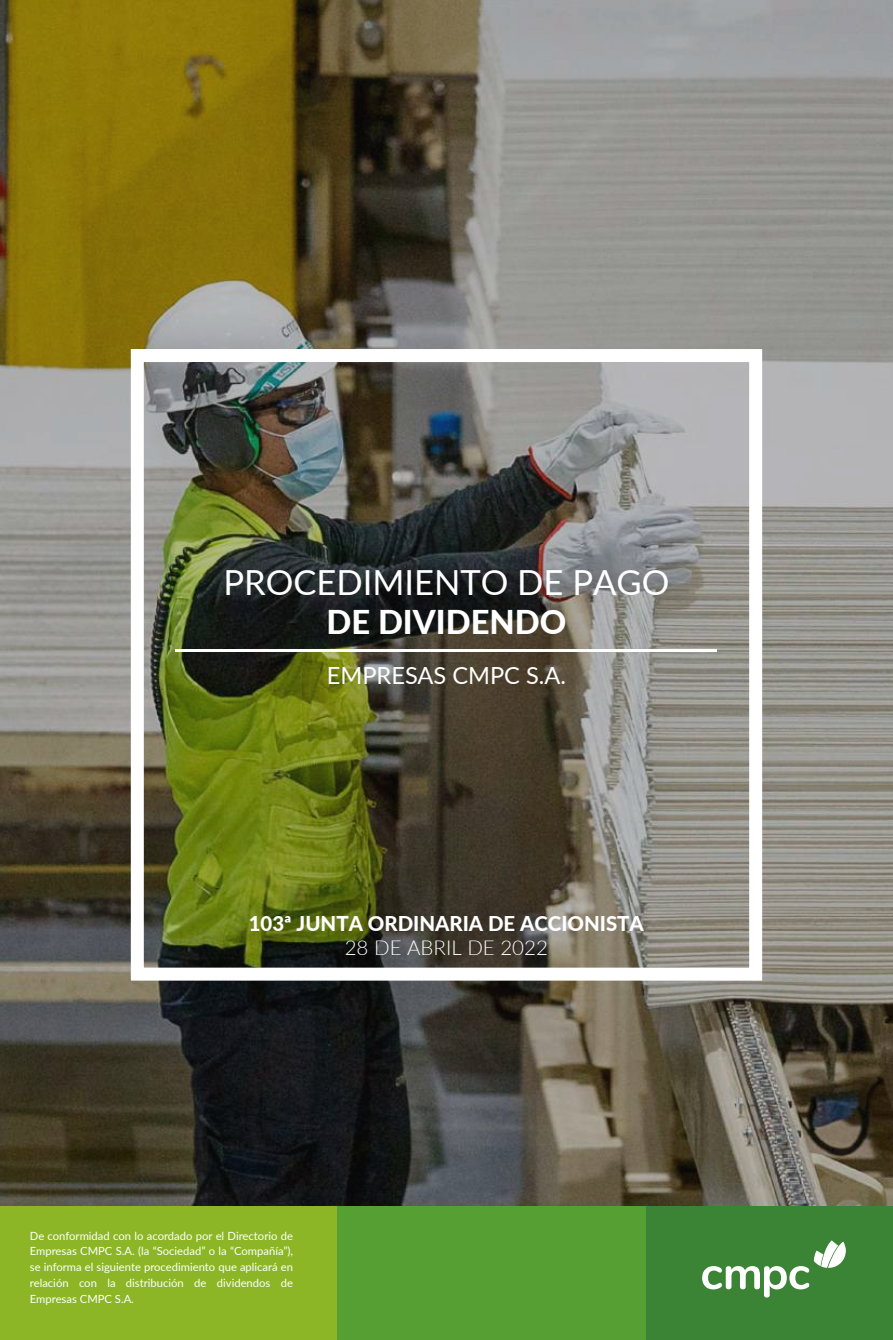
<style>
.page{position:relative;width:893px;height:1340px;background:#fff}
.page>*{position:absolute;margin:0;border:0;box-sizing:border-box;transform-origin:0 0}
.t1{font:34.65px "Lato";color:#fff}
.t2{font:800 32.85px "Lato";color:#fff}
.t3{font:23.62px "Lato";color:#fff}
.t4{font:800 20.47px "Lato";color:#fff}
.t5{font:300 20.47px "Lato";color:#fff}
.t6{font:11.25px/15.8px "Lato";color:#fff;text-align:justify}
</style>
<div class="page">
<img style="left:0;top:0;width:893px;height:1206px">
<div style="left:595px;top:1206px;width:298px;height:133px;background:#3b8436"></div>
<svg style="left:702px;top:1240px;width:144px;height:57px"></svg>
<div style="left:298px;top:1206px;width:348px;height:133px;background:#569f33"></div>
<div style="left:0;top:1206px;width:336px;height:133px;background:#8cb625"></div>
<div style="left:131px;top:349px;width:631px;height:631px;border:13px solid #fff"></div>
<hr style="left:176px;top:649px;width:541px;height:2px;background:#fff">
<h1 class="t1" style="left:223px;top:557px;width:448px">PROCEDIMIENTO DE PAGO</h1>
<h2 class="t2" style="left:326px;top:597px;width:242px">DE DIVIDENDO</h2>
<h3 class="t3" style="left:327px;top:658px;width:241px">EMPRESAS CMPC S.A.</h3>
<h3 class="t4" style="left:249px;top:908px;width:397px">103ª JUNTA ORDINARIA DE ACCIONISTA</h3>
<h3 class="t5" style="left:345px;top:933px;width:205px">28 DE ABRIL DE 2022</h3>
<p class="t6" style="left:30px;top:1227px;width:265px">De conformidad con lo acordado por el Directorio de Empresas CMPC S.A. (la “Sociedad” o la “Compañía”), se informa el siguiente procedimiento que aplicará en relación con la distribución de dividendos de Empresas CMPC S.A.</p>
</div>
